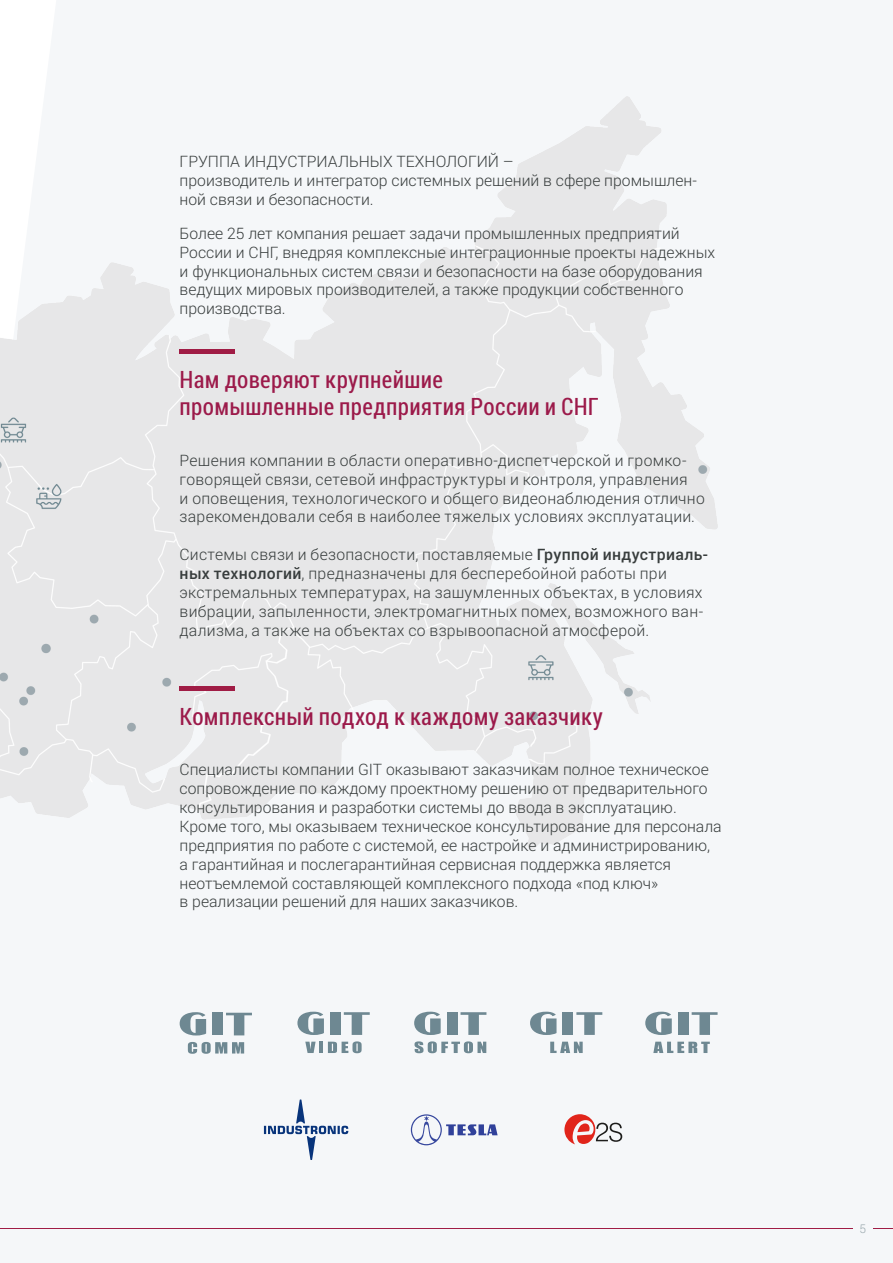
<style>
.page{position:relative;width:893px;height:1263px;background:#fff}
.page>*{position:absolute;margin:0;border:0;box-sizing:border-box;transform-origin:0 0}
.Paragraph_Style_1{font:24px/27px "Roboto Condensed";letter-spacing:.015em;color:#9c1a4a}
.t1{font:300 15.75px/18.9px "Roboto";color:#383d3d}
.t2{font:300 15.75px/18.9px "Roboto";letter-spacing:.02em;color:#383d3d}
.t3{font:300 12px "Roboto";color:#9aa8ae}
.s1{font-weight:500}
</style>
<div class="page">
<img style="left:0;top:97px;width:717px;height:753px">
<hr style="left:180px;top:350px;width:55px;height:4px;background:#a01c45">
<hr style="left:180px;top:687px;width:55px;height:4px;background:#a01c45">
<hr style="left:0;top:1228px;width:852px;height:1px;background:#a01c45">
<svg style="left:873px;top:1228px;width:20px;height:1px"></svg>
<svg style="left:264px;top:1099px;width:84px;height:61px"></svg>
<svg style="left:411px;top:1114px;width:87px;height:31px"></svg>
<svg style="left:180px;top:1012px;width:26px;height:23px"></svg>
<div style="left:212px;top:1012px;width:11px;height:23px;background:#6e8892"></div>
<svg style="left:226px;top:1013px;width:26px;height:22px"></svg>
<svg style="left:188px;top:1042px;width:56px;height:12px"></svg>
<svg style="left:297px;top:1012px;width:27px;height:23px"></svg>
<div style="left:330px;top:1012px;width:11px;height:23px;background:#6e8892"></div>
<svg style="left:344px;top:1012px;width:26px;height:23px"></svg>
<svg style="left:305px;top:1042px;width:11px;height:11px"></svg>
<hr style="left:319px;top:1042px;width:4px;height:11px;background:#6e8892">
<svg style="left:328px;top:1041px;width:34px;height:12px"></svg>
<svg style="left:414px;top:1012px;width:27px;height:23px"></svg>
<div style="left:447px;top:1012px;width:10px;height:23px;background:#6e8892"></div>
<svg style="left:461px;top:1012px;width:25px;height:23px"></svg>
<svg style="left:414px;top:1041px;width:72px;height:12px"></svg>
<svg style="left:530px;top:1012px;width:26px;height:23px"></svg>
<div style="left:563px;top:1012px;width:10px;height:23px;background:#6e8892"></div>
<svg style="left:576px;top:1012px;width:26px;height:23px"></svg>
<svg style="left:550px;top:1042px;width:33px;height:11px"></svg>
<svg style="left:645px;top:1012px;width:27px;height:23px"></svg>
<div style="left:678px;top:1012px;width:10px;height:23px;background:#6e8892"></div>
<svg style="left:692px;top:1012px;width:26px;height:23px"></svg>
<svg style="left:653px;top:1042px;width:57px;height:11px"></svg>
<svg style="left:564px;top:1114px;width:58px;height:30px"></svg>
<p class="t1" style="left:180px;top:151px;width:336px">ГРУППА ИНДУСТРИАЛЬНЫХ ТЕХНОЛОГИЙ –</p>
<p class="t1" style="left:180px;top:170px;width:519px">производитель и интегратор системных решений в сфере промышлен&shy;ной связи и безопасности.</p>
<p class="t1" style="left:180px;top:223px;width:537px">Более 25 лет компания решает задачи промышленных предприятий России и СНГ, внедряя комплексные интеграционные проекты надежных и функциональных систем связи и безопасности на базе оборудования ведущих мировых производителей, а также продукции собственного производства.</p>
<p class="Paragraph_Style_1" style="left:180px;top:365px;width:421px">Нам доверяют крупнейшие промышленные предприятия России и СНГ</p>
<p class="t2" style="left:180px;top:450px;width:527px">Решения компании в области оперативно-диспетчерской и громко&shy;говорящей связи, сетевой инфраструктуры и контроля, управления<br>и оповещения, технологического и общего видеонаблюдения отлично зарекомендовали себя в наиболее тяжелых условиях эксплуатации.</p>
<p class="t2" style="left:180px;top:545px;width:530px">Системы связи и безопасности, поставляемые <span class="s1">Группой индустриаль&shy;ных технологий</span>, предназначены для бесперебойной работы при экстремальных температурах, на зашумленных объектах, в условиях вибрации, запыленности, электромагнитных помех, возможного ван&shy;дализма, а также на объектах со взрывоопасной атмосферой.</p>
<p class="Paragraph_Style_1" style="left:180px;top:702px;width:425px">Комплексный подход к каждому заказчику</p>
<p class="t1" style="left:180px;top:759px;width:531px">Специалисты компании GIT оказывают заказчикам полное техническое</p>
<p class="t1" style="left:180px;top:778px;width:529px">сопровождение по каждому проектному решению от предварительного консультирования и разработки системы до ввода в эксплуатацию.</p>
<p class="t1" style="left:180px;top:816px;width:544px">Кроме того, мы оказываем техническое консультирование для персонала</p>
<p class="t1" style="left:180px;top:835px;width:532px">предприятия по работе с системой, ее настройке и администрированию,</p>
<p class="t1" style="left:180px;top:854px;width:493px">а гарантийная и послегарантийная сервисная поддержка является</p>
<p class="t1" style="left:180px;top:873px;width:480px">неотъемлемой составляющей комплексного подхода «под ключ»</p>
<p class="t1" style="left:180px;top:892px;width:340px">в реализации решений для наших заказчиков.</p>
<p class="t3" style="left:859px;top:1220px;width:8px">5</p>
</div>
